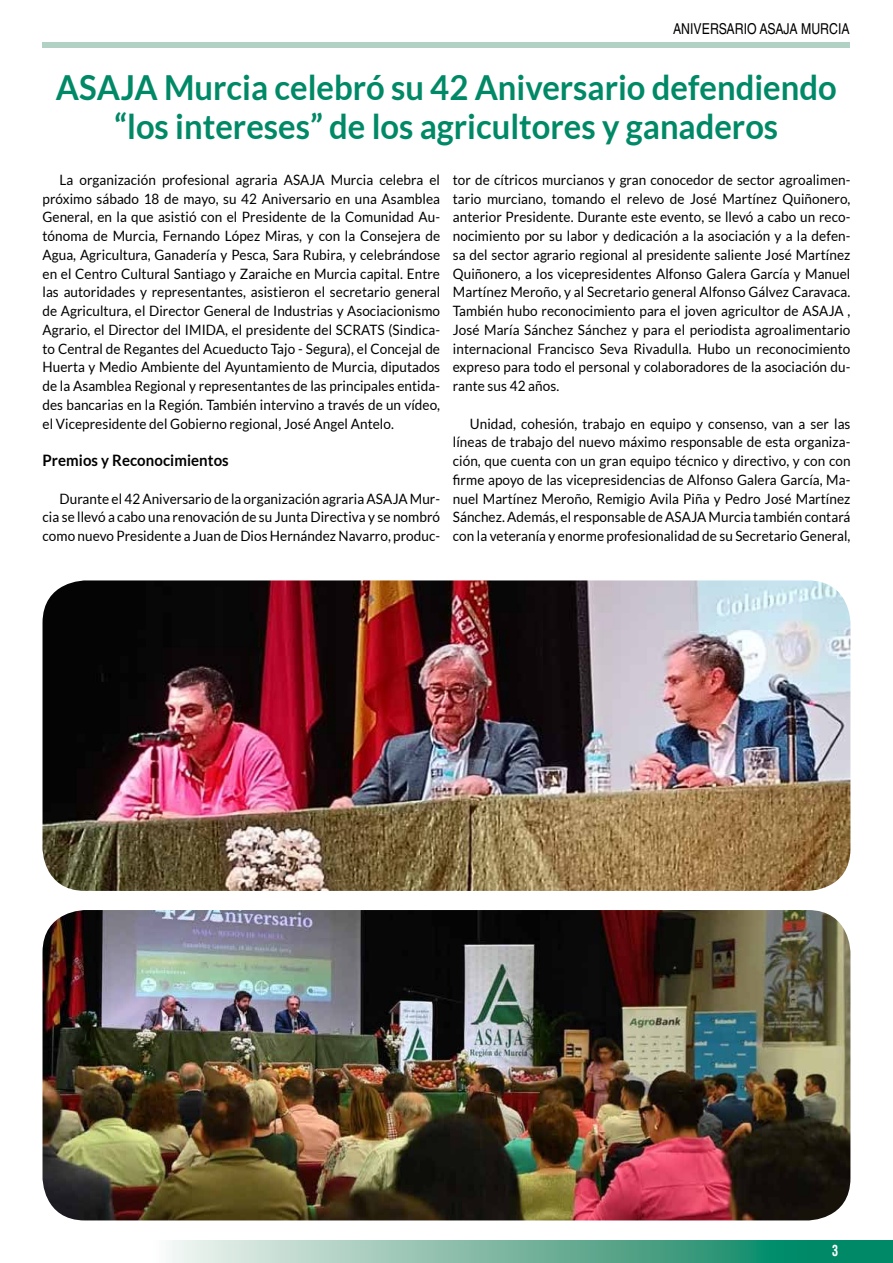
<style>
.page{position:relative;width:893px;height:1263px;background:#fff}
.page>*{position:absolute;margin:0;border:0;box-sizing:border-box;transform-origin:0 0}
.t1{font:700 34.5px/39px "Lato";color:#008966;text-align:center;scale:.95 1}
.t2{font:700 15.75px "Lato";letter-spacing:.005em;color:#000;scale:.95 1}
.t3{font:15px "Helvetica LT Std";color:#000;scale:.82 1}
.t4{font:700 condensed 15px "Helvetica LT Std";color:#fff;scale:.82 1}
.t5{font:14.25px/18.8px "Lato";letter-spacing:.005em;color:#000;text-align:justify;scale:.95 1}
</style>
<div class="page">
<img style="left:43px;top:580px;width:807px;height:311px">
<img style="left:43px;top:910px;width:807px;height:310px">
<div style="left:43px;top:42px;width:807px;height:6px;background:#b0d1c4"></div>
<svg style="left:169px;top:1241px;width:724px;height:22px;background:#6fb49f"></svg>
<p class="t3" style="left:673px;top:20px;width:217px">ANIVERSARIO ASAJA MURCIA</p>
<h1 class="t1" style="left:56px;top:67px;width:823px">ASAJA Murcia celebró su 42 Aniversario defendiendo “los intereses” de los agricultores y ganaderos</h1>
<p class="t5" style="left:43px;top:170px;width:420px;text-indent:17px">La organización profesional agraria ASAJA Murcia celebra el próximo sábado 18 de mayo, su 42 Aniversario en una Asamblea General, en la que asistió con el Presidente de la Comunidad Au&shy;tónoma de Murcia, Fernando López Miras, y con la Consejera de Agua, Agricultura, Ganadería y Pesca, Sara Rubira, y celebrándose en el Centro Cultural Santiago y Zaraiche en Murcia capital. Entre las autoridades y representantes, asistieron el secretario general de Agricultura, el Director General de Industrias y Asociacionismo Agrario, el Director del IMIDA, el presidente del SCRATS (Sindica&shy;to Central de Regantes del Acueducto Tajo - Segura), el Concejal de Huerta y Medio Ambiente del Ayuntamiento de Murcia, diputados de la Asamblea Regional y representantes de las principales entida&shy;des bancarias en la Región. También intervino a través de un vídeo, el Vicepresidente del Gobierno regional, José Angel Antelo.</p>
<p class="t2" style="left:43px;top:451px;width:198px">Premios y Reconocimientos</p>
<p class="t5" style="left:43px;top:489px;width:420px;text-indent:17px">Durante el 42 Aniversario de la organización agraria ASAJA Mur&shy;cia se llevó a cabo una renovación de su Junta Directiva y se nombró como nuevo Presidente a Juan de Dios Hernández Navarro, produc-</p>
<p class="t5" style="left:453px;top:170px;width:420px">tor de cítricos murcianos y gran conocedor de sector agroalimen&shy;tario murciano, tomando el relevo de José Martínez Quiñonero, anterior Presidente. Durante este evento, se llevó a cabo un reco&shy;nocimiento por su labor y dedicación a la asociación y a la defen&shy;sa del sector agrario regional al presidente saliente José Martínez Quiñonero, a los vicepresidentes Alfonso Galera García y Manuel Martínez Meroño, y al Secretario general Alfonso Gálvez Caravaca.<br>También hubo reconocimiento para el joven agricultor de ASAJA , José María Sánchez Sánchez y para el periodista agroalimentario internacional Francisco Seva Rivadulla. Hubo un reconocimiento expreso para todo el personal y colaboradores de la asociación du&shy;rante sus 42 años.</p>
<p class="t5" style="left:453px;top:414px;width:420px;text-indent:17px">Unidad, cohesión, trabajo en equipo y consenso, van a ser las líneas de trabajo del nuevo máximo responsable de esta organiza&shy;ción, que cuenta con un gran equipo técnico y directivo, y con con firme apoyo de las vicepresidencias de Alfonso Galera García, Ma&shy;nuel Martínez Meroño, Remigio Avila Piña y Pedro José Martínez Sánchez. Además, el responsable de ASAJA Murcia también contará con la veteranía y enorme profesionalidad de su Secretario General,</p>
<p class="t4" style="left:832px;top:1241px;width:9px">3</p>
</div>
